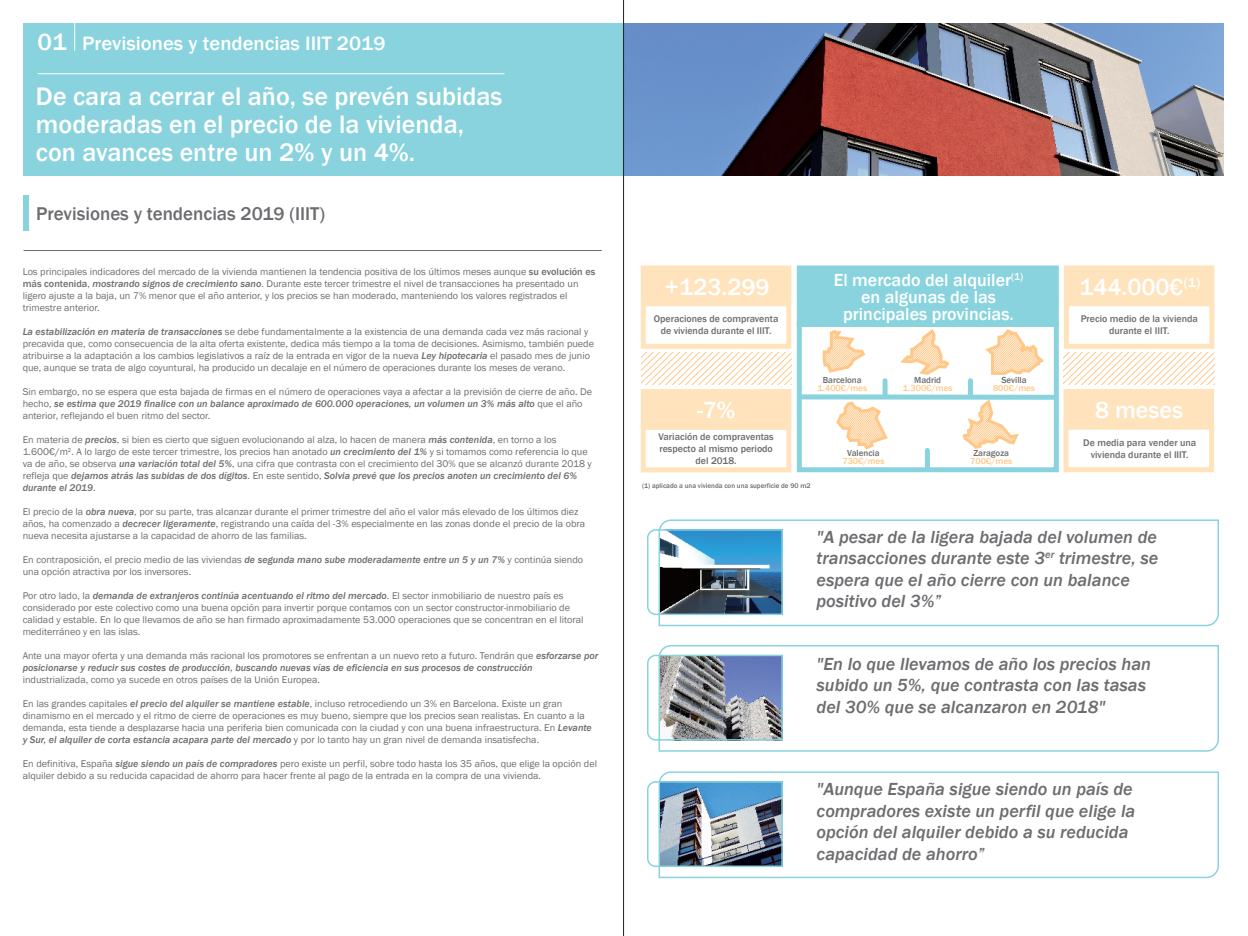
<style>
.page{position:relative;width:1248px;height:936px;background:#fff}
.page>*{position:absolute;margin:0;border:0;box-sizing:border-box;transform-origin:0 0}
.t1{font:500 26px/28px "Franklin Gothic";color:#fff}
.t2{font:500 24px "Franklin Gothic";color:#fff}
.t3{font:500 19.9px "Franklin Gothic";color:#fff;scale:1.04 1}
.t4{font:500 19px "Franklin Gothic";color:#6c6d70}
.t5{font:italic 500 18px/21.6px "Franklin Gothic";color:#6c6d70}
.t6{font:500 18px/17px "Franklin Gothic";color:#fff;text-align:center}
.t7{font:10px/12px "Franklin Gothic";color:#6c6d70}
.t8{font:italic 500 10px/12px "Franklin Gothic";color:#6c6d70}
.t9{font:500 9.9px/11.9px "Franklin Gothic";color:#6c6d70;text-align:center}
.t10{font:500 9px "Franklin Gothic";color:#ffc889}
.t11{font:500 9px "Franklin Gothic";color:#6c6d70}
.t12{font:500 7px "Franklin Gothic";color:#6c6d70}
.s1{font-size:24px}
.s2{font-weight:500}
.s3{font-weight:500;font-style:italic}
.s4{font-weight:400;font-style:normal}
</style>
<div class="page">
<div style="left:24px;top:23px;width:600px;height:153px;background:#88d3de"></div>
<svg style="left:647px;top:529px;width:10px;height:86px"></svg>
<img style="left:624px;top:23px;width:599px;height:153px">
<hr style="left:623px;top:0;width:1px;height:935px;background:#231f20">
<div style="left:23px;top:195px;width:6px;height:36px;background:#88d3de"></div>
<hr style="left:74px;top:21px;width:1px;height:30px;background:#fff">
<svg style="left:657px;top:519px;width:562px;height:108px"></svg>
<svg style="left:658px;top:645px;width:561px;height:107px"></svg>
<img style="left:647px;top:654px;width:136px;height:87px">
<svg style="left:658px;top:771px;width:561px;height:107px"></svg>
<img style="left:647px;top:780px;width:136px;height:87px">
<hr style="left:38px;top:73px;width:466px;height:1px;background:#fff">
<hr style="left:24px;top:250px;width:577px;height:1px;background:#6c6d70">
<div style="left:796px;top:265px;width:262px;height:62px;background:#88d3de;border:5px solid #88d3de"></div>
<div style="left:640px;top:265px;width:151px;height:39px;background:#ffe3bc;border:5px solid #ffe3bc"></div>
<div style="left:640px;top:301px;width:151px;height:48px;background:#fff;border:5px solid #ffe3bc"></div>
<div style="left:1063px;top:301px;width:151px;height:48px;background:#fff;border:5px solid #ffe3bc"></div>
<svg style="left:900px;top:329px;width:50px;height:46px"></svg>
<svg style="left:822px;top:330px;width:44px;height:43px"></svg>
<div style="left:796px;top:322px;width:262px;height:150px;border:5px solid #88d3de"></div>
<div style="left:882px;top:381px;width:5px;height:15px;background:#88d3de"></div>
<div style="left:967px;top:381px;width:5px;height:15px;background:#88d3de"></div>
<div style="left:640px;top:389px;width:151px;height:39px;background:#ffe3bc"></div>
<div style="left:640px;top:425px;width:151px;height:47px;background:#fff;border:5px solid #ffe3bc"></div>
<svg style="left:641px;top:353px;width:150px;height:31px"></svg>
<svg style="left:1063px;top:353px;width:150px;height:31px"></svg>
<div style="left:1063px;top:389px;width:150px;height:39px;background:#ffe3bc"></div>
<div style="left:1063px;top:424px;width:150px;height:48px;background:#fff;border:5px solid #ffe3bc"></div>
<div style="left:1063px;top:265px;width:151px;height:39px;background:#ffe3bc"></div>
<svg style="left:982px;top:327px;width:63px;height:48px"></svg>
<svg style="left:795px;top:392px;width:263px;height:260px"></svg>
<h3 class="t3" style="left:37px;top:31px;width:336px"><span class="s1">01</span> Previsiones y tendencias IIIT 2019</h3>
<h1 class="t1" style="left:36px;top:83px;width:468px">De cara a cerrar el año, se prevén subidas moderadas en el precio de la vivienda, con avances entre un 2% y un 4%.</h1>
<h3 class="t4" style="left:36px;top:201px;width:290px">Previsiones y tendencias 2019 (IIIT)</h3>
<p class="t7" style="left:23px;top:266px;width:574px">Los principales indicadores del mercado de la vivienda mantienen la tendencia positiva de los últimos meses aunque <span class="s2">su evolución es más contenida</span>, <span class="s3">mostrando signos de crecimiento sano</span>. Durante este tercer trimestre el nivel de transacciones ha presentado un ligero ajuste a la baja, un 7% menor que el año anterior, y los precios se han moderado, manteniendo los valores registrados el trimestre anterior.</p>
<p class="t7" style="left:23px;top:326px;width:573px"><span class="s3">La estabilización en materia de transacciones</span> se debe fundamentalmente a la existencia de una demanda cada vez más racional y precavida que, como consecuencia de la alta oferta existente, dedica más tiempo a la toma de decisiones. Asimismo, también puede atribuirse a la adaptación a los cambios legislativos a raíz de la entrada en vigor de la nueva <span class="s3">Ley hipotecaria</span> el pasado mes de junio que, aunque se trata de algo coyuntural, ha producido un decalaje en el número de operaciones durante los meses de verano.</p>
<p class="t7" style="left:23px;top:386px;width:571px">Sin embargo, no se espera que esta bajada de firmas en el número de operaciones vaya a afectar a la previsión de cierre de año. De hecho, <span class="s3">se estima que 2019 finalice con un balance aproximado de 600.000 operaciones, un volumen un 3% más alto</span> que el año anterior, reflejando el buen ritmo del sector.</p>
<p class="t7" style="left:23px;top:434px;width:570px">En materia de <span class="s3">precios</span>, si bien es cierto que siguen evolucionando al alza, lo hacen de manera <span class="s3">más contenida</span>, en torno a los 1.600€/m<sup>2</sup>. A lo largo de este tercer trimestre, los precios han anotado <span class="s3">un crecimiento del 1%</span> y si tomamos como referencia lo que va de año, se observa <span class="s3">una variación total del 5%</span>, una cifra que contrasta con el crecimiento del 30% que se alcanzó durante 2018 y refleja que <span class="s3">dejamos atrás las subidas de dos dígitos</span>. En este sentido, <span class="s3">Solvia prevé que los precios anoten un crecimiento del 6% durante el 2019</span>.</p>
<p class="t7" style="left:23px;top:506px;width:564px">El precio de la <span class="s3">obra nueva</span>, por su parte, tras alcanzar durante el primer trimestre del año el valor más elevado de los últimos diez años, ha comenzado a <span class="s3">decrecer ligeramente</span>, registrando una caída del -3% especialmente en las zonas donde el precio de la obra nueva necesita ajustarse a la capacidad de ahorro de las familias.</p>
<p class="t7" style="left:23px;top:554px;width:562px">En contraposición, el precio medio de las viviendas <span class="s3">de segunda mano sube moderadamente entre un 5 y un 7%</span> y continúa siendo una opción atractiva por los inversores.</p>
<p class="t7" style="left:23px;top:590px;width:562px">Por otro lado, la <span class="s3">demanda de extranjeros continúa acentuando el ritmo del mercado</span>. El sector inmobiliario de nuestro país es considerado por este colectivo como una buena opción para invertir porque contamos con un sector constructor-inmobiliario de calidad y estable. En lo que llevamos de año se han firmado aproximadamente 53.000 operaciones que se concentran en el litoral mediterráneo y en las islas.</p>
<p class="t8" style="left:23px;top:650px;width:577px"><span class="s4">Ante una mayor oferta y una demanda más racional los promotores se enfrentan a un nuevo reto a futuro. Tendrán que</span> esforzarse por posicionarse y reducir sus costes de producción, buscando nuevas vías de eficiencia en sus procesos de construcción</p>
<p class="t7" style="left:23px;top:674px;width:299px">industrializada, como ya sucede en otros países de la Unión Europea.</p>
<p class="t7" style="left:23px;top:698px;width:570px">En las grandes capitales <span class="s3">el precio del alquiler se mantiene estable</span>, incluso retrocediendo un 3% en Barcelona. Existe un gran dinamismo en el mercado y el ritmo de cierre de operaciones es muy bueno, siempre que los precios sean realistas. En cuanto a la demanda, esta tiende a desplazarse hacia una periferia bien comunicada con la ciudad y con una buena infraestructura. En <span class="s3">Levante y Sur, el alquiler de corta estancia acapara parte del mercado</span> y por lo tanto hay un gran nivel de demanda insatisfecha.</p>
<p class="t7" style="left:23px;top:758px;width:576px">En definitiva, España <span class="s3">sigue siendo un país de compradores</span> pero existe un perfil, sobre todo hasta los 35 años, que elige la opción del alquiler debido a su reducida capacidad de ahorro para hacer frente al pago de la entrada en la compra de una vivienda.</p>
<h2 class="t2" style="left:665px;top:272px;width:106px">+123.299</h2>
<p class="t9" style="left:653px;top:313px;width:126px">Operaciones de compraventa de vivienda durante el IIIT.</p>
<h2 class="t2" style="left:697px;top:395px;width:40px">-7%</h2>
<p class="t9" style="left:658px;top:430px;width:117px">Variación de compraventas respecto al mismo periodo del 2018.</p>
<h3 class="t6" style="left:833px;top:271px;width:191px">El mercado del alquiler<sup>(1) </sup>en algunas de las principales provincias.</h3>
<p class="t11" style="left:822px;top:374px;width:40px">Barcelona</p>
<p class="t10" style="left:817px;top:382px;width:51px">1.400€/mes</p>
<p class="t11" style="left:914px;top:374px;width:28px">Madrid</p>
<p class="t10" style="left:902px;top:382px;width:51px">1.300€/mes</p>
<p class="t11" style="left:1001px;top:374px;width:27px">Sevilla</p>
<p class="t10" style="left:992px;top:382px;width:44px">800€/mes</p>
<p class="t11" style="left:847px;top:447px;width:34px">Valencia</p>
<p class="t10" style="left:842px;top:455px;width:44px">730€/mes</p>
<p class="t11" style="left:973px;top:447px;width:37px">Zaragoza</p>
<p class="t10" style="left:970px;top:455px;width:44px">700€/mes</p>
<p class="t12" style="left:642px;top:481px;width:170px">(1) aplicado a una vivienda con una superficie de 90 m2</p>
<h2 class="t2" style="left:1079px;top:272px;width:122px">144.000€<sup>(1)</sup></h2>
<p class="t9" style="left:1080px;top:313px;width:119px">Precio medio de la vivienda durante el IIIT.</p>
<h2 class="t2" style="left:1094px;top:395px;width:89px">8 meses</h2>
<p class="t9" style="left:1083px;top:436px;width:115px">De media para vender una vivienda durante el IIIT.</p>
<h3 class="t5" style="left:816px;top:526px;width:343px">"A pesar de la ligera bajada del volumen de transacciones durante este 3<sup>er</sup> trimestre, se espera que el año cierre con un balance positivo del 3%”</h3>
<h3 class="t5" style="left:816px;top:653px;width:336px">"En lo que llevamos de año los precios han subido un 5%, que contrasta con las tasas del 30% que se alcanzaron en 2018"</h3>
<h3 class="t5" style="left:816px;top:778px;width:320px">"Aunque España sigue siendo un país de compradores existe un perfil que elige la opción del alquiler debido a su reducida capacidad de ahorro”</h3>
</div>
